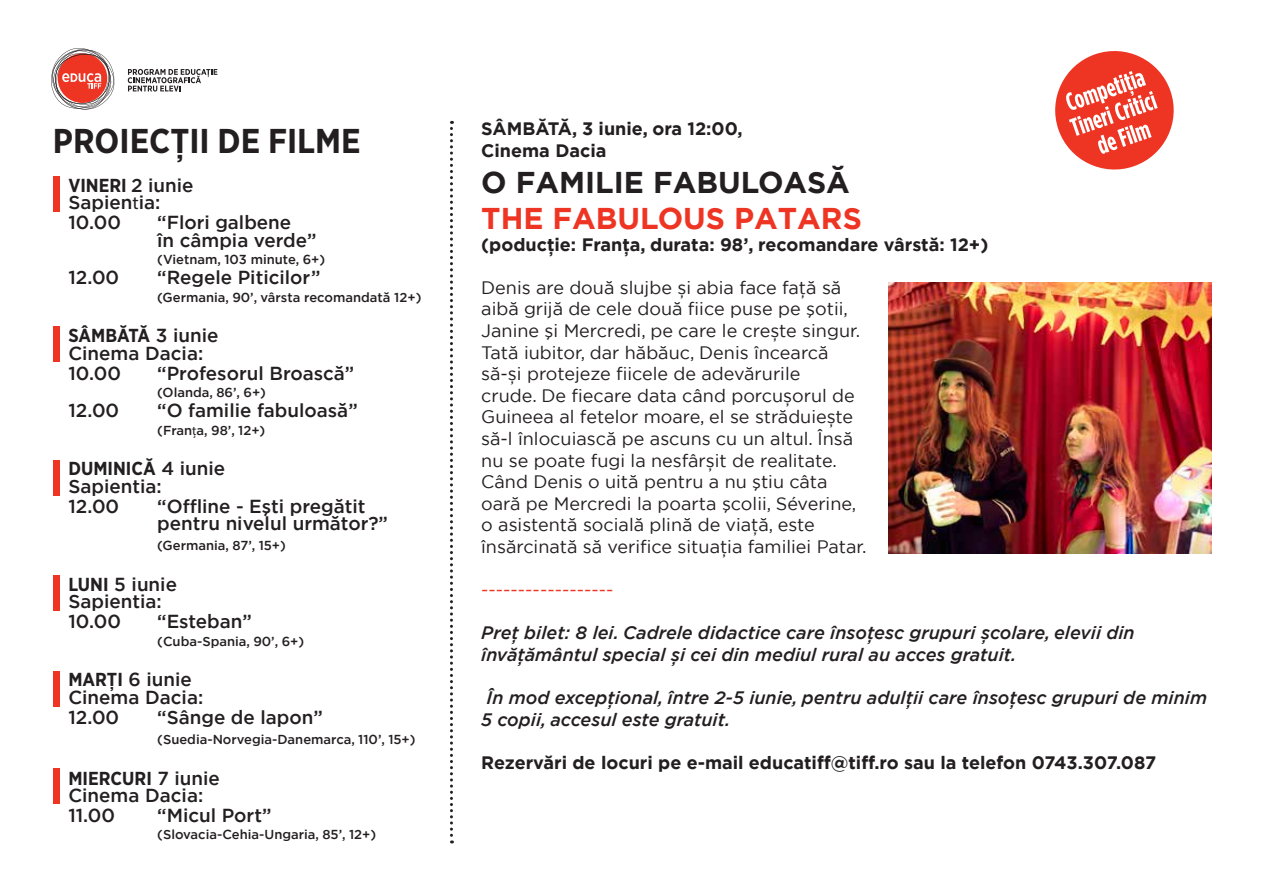
<style>
.page{position:relative;width:1263px;height:893px;background:#fff}
.page>*{position:absolute;margin:0;border:0;box-sizing:border-box;transform-origin:0 0}
.t1{font:700 34.35px "Gotham Narrow";color:#231f20}
.t2{font:700 30px "Gotham";color:#231f20}
.t3{font:700 30px "Gotham";color:#ee3524}
.t4{font:500 18.75px/20.2px "Gotham";color:#231f20}
.t5{font:700 18.75px "Gotham Narrow";color:#231f20}
.t6{font:18px/21.6px "Gotham";color:#231f20}
.t7{font:italic 500 18px/21.6px "Gotham";color:#231f20}
.t8{font:700 18px/21.6px "Gotham";color:#231f20}
.t9{font:18px "Gotham";color:#ee3524}
.t10{font:500 13.05px "Gotham";color:#231f20}
.s1{font-family:"Gotham";font-weight:500}
.s2{font-family:"Myriad Pro";font-weight:400}
.s3{font-family:"Gotham Narrow";font-weight:700}
</style>
<div class="page">
<svg style="left:51px;top:48px;width:64px;height:61px"></svg>
<svg style="left:128px;top:69px;width:89px;height:23px"></svg>
<div style="left:53px;top:176px;width:7px;height:36px;background:#ee3524"></div>
<div style="left:53px;top:326px;width:7px;height:36px;background:#ee3524"></div>
<div style="left:53px;top:460px;width:7px;height:36px;background:#ee3524"></div>
<div style="left:53px;top:575px;width:7px;height:36px;background:#ee3524"></div>
<div style="left:53px;top:671px;width:7px;height:36px;background:#ee3524"></div>
<div style="left:53px;top:768px;width:7px;height:36px;background:#ee3524"></div>
<svg style="left:450px;top:121px;width:3px;height:722px"></svg>
<img style="left:889px;top:282px;width:323px;height:272px">
<svg style="left:1055px;top:51px;width:119px;height:119px"></svg>
<h1 class="t1" style="left:53px;top:119px;width:309px">PROIECŢII DE FILME</h1>
<p class="t8" style="left:481px;top:118px;width:263px">SÂMBĂTĂ, 3 iunie, ora 12:00,<br>Cinema Dacia</p>
<h2 class="t2" style="left:481px;top:162px;width:370px">O FAMILIE FABULOASĂ</h2>
<h2 class="t3" style="left:481px;top:198px;width:382px">THE FABULOUS PATARS</h2>
<p class="t8" style="left:481px;top:233px;width:509px">(poducţie: Franţa, durata: 98’, recomandare vârstă: 12+)</p>
<p class="t6" style="left:481px;top:276px;width:387px">Denis are două slujbe și abia face faţă să aibă grijă de cele două fiice puse pe şotii, Janine şi Mercredi, pe care le crește singur.<br>Tată iubitor, dar hăbăuc, Denis încearcă să-și protejeze fiicele de adevărurile<br>crude. De fiecare data când porcușorul de Guineea al fetelor moare, el se străduiește să-l înlocuiască pe ascuns cu un altul. Însă nu se poate fugi la nesfârșit de realitate.<br>Când Denis o uită pentru a nu ştiu câta oară pe Mercredi la poarta şcolii, Séverine, o asistentă socială plină de viaţă, este însărcinată să verifice situaţia familiei Patar.</p>
<p class="t9" style="left:481px;top:578px;width:134px">------------------</p>
<p class="t7" style="left:481px;top:622px;width:655px">Preţ bilet: 8 lei. Cadrele didactice care însoţesc grupuri școlare, elevii din învăţământul special și cei din mediul rural au acces gratuit.</p>
<p class="t7" style="left:481px;top:687px;width:727px;text-indent:5px">În mod excepţional, între 2-5 iunie, pentru adulţii care însoţesc grupuri de minim<br>5 copii, accesul este gratuit.</p>
<p class="t8" style="left:481px;top:752px;width:677px">Rezervări de locuri pe e-mail educatiff@tiff.ro sau la telefon 0743.307.087</p>
<p class="t5" style="left:68px;top:173px;width:127px">VINERI <span class="s1">2 iunie</span></p>
<p class="t4" style="left:68px;top:192px;width:93px">Sapien<span class="s2">t</span>ia:<br>10.00</p>
<p class="t4" style="left:157px;top:214px;width:161px;line-height:17.4px">“Flori galbene<br>în câmpia verde”</p>
<p class="t10" style="left:157px;top:251px;width:169px">(Vietnam, 103 minute, 6+)</p>
<p class="t4" style="left:68px;top:267px;width:52px">12.00</p>
<p class="t4" style="left:157px;top:267px;width:165px">“Regele Piticilor”</p>
<p class="t10" style="left:157px;top:289px;width:266px">(Germania, 90’, vârsta recomandată 12+)</p>
<p class="t5" style="left:68px;top:324px;width:151px">SÂMBĂTĂ <span class="s1">3 iunie</span></p>
<p class="t4" style="left:68px;top:343px;width:136px">Cinema Dacia:<br>10.00</p>
<p class="t4" style="left:157px;top:363px;width:199px">“Profesorul Broască”</p>
<p class="t10" style="left:157px;top:384px;width:110px">(Olanda, 86’, 6+)</p>
<p class="t4" style="left:68px;top:400px;width:52px">12.00</p>
<p class="t4" style="left:157px;top:400px;width:202px">“O familie fabuloasă”</p>
<p class="t10" style="left:157px;top:422px;width:110px">(Fran<span class="s2">ț</span>a, 98’, 12+)</p>
<p class="t5" style="left:68px;top:457px;width:158px">DUMINICĂ <span class="s1">4 iunie</span></p>
<p class="t4" style="left:68px;top:476px;width:95px">Sapientia:<br>12.00</p>
<p class="t4" style="left:157px;top:497px;width:232px;line-height:17.4px">“Offline - Eşti pregătit pentru nivelul următor?”</p>
<p class="t10" style="left:157px;top:537px;width:130px">(Germania, 87’, 15+)</p>
<p class="t4" style="left:68px;top:575px;width:110px;line-height:17.4px"><span class="s3">LUNI</span> 5 iunie<br>Sapientia:</p>
<p class="t4" style="left:68px;top:611px;width:54px">10.00</p>
<p class="t4" style="left:157px;top:611px;width:96px">“Esteban”</p>
<p class="t10" style="left:157px;top:633px;width:148px">(Cuba-Spania, 90’, 6+)</p>
<p class="t4" style="left:68px;top:671px;width:136px;line-height:17.4px"><span class="s3">MARŢI</span> 6 iunie<br>Cinema Dacia:</p>
<p class="t4" style="left:68px;top:707px;width:52px">12.00</p>
<p class="t4" style="left:157px;top:707px;width:167px">“Sânge de lapon”</p>
<p class="t10" style="left:157px;top:731px;width:260px">(Suedia-Norvegia-Danemarca, 110’, 15+)</p>
<p class="t5" style="left:68px;top:766px;width:153px">MIERCURI <span class="s1">7 iunie</span></p>
<p class="t4" style="left:68px;top:785px;width:136px">Cinema Dacia:<br>11.00</p>
<p class="t4" style="left:157px;top:805px;width:116px">“Micul Port”</p>
<p class="t10" style="left:157px;top:826px;width:220px">(Slovacia-Cehia-Ungaria, 85’, 12+)</p>
</div>
